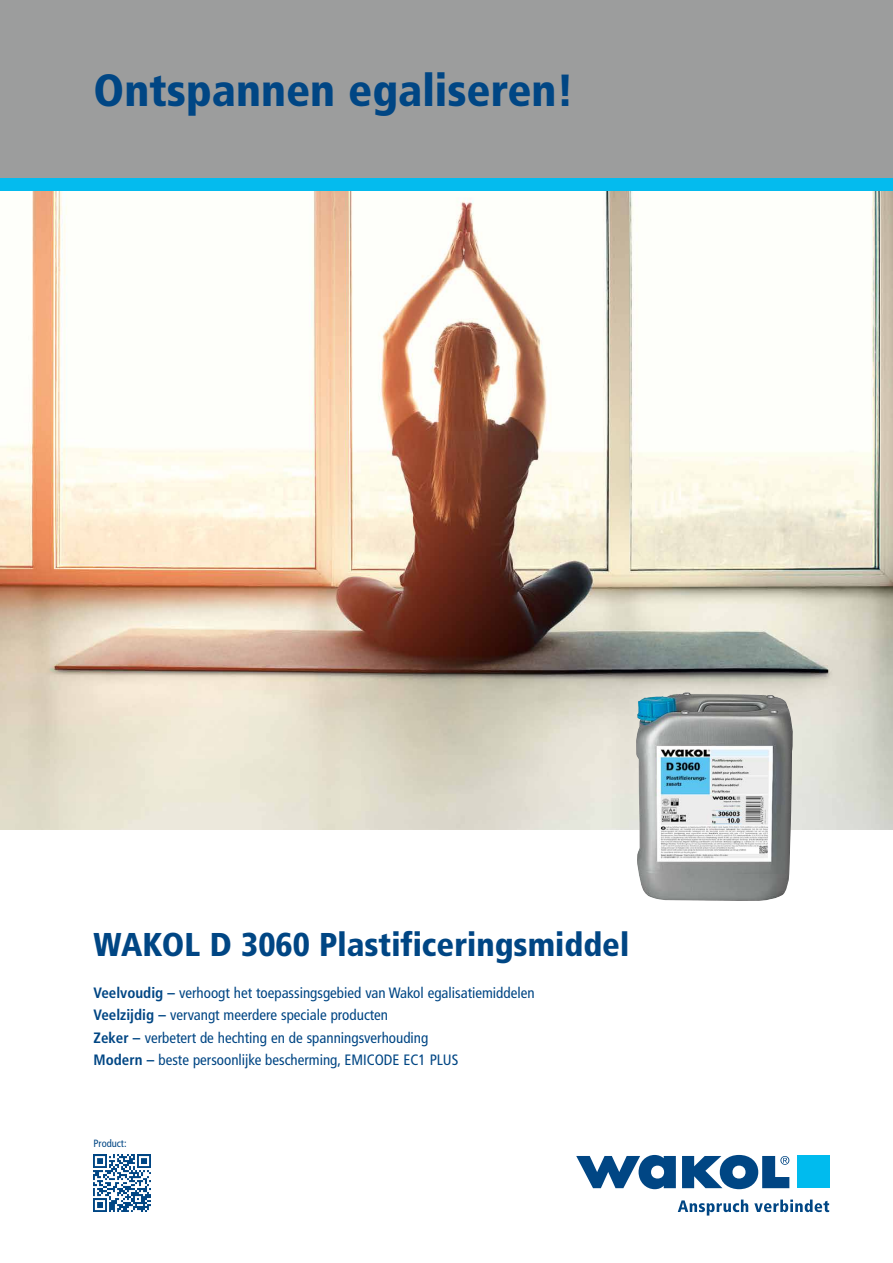
<style>
.page{position:relative;width:893px;height:1263px;background:#fff}
.page>*{position:absolute;margin:0;border:0;box-sizing:border-box;transform-origin:0 0}
.t1{font:900 condensed 45px "Frutiger";color:#004684}
.t2{font:900 condensed 33px "Frutiger";color:#004684}
.t3{font:condensed 15px/22.5px "Frutiger";color:#004684}
.t4{font:condensed 10.5px "Frutiger";color:#004684}
.s1{font-weight:700}
</style>
<div class="page">
<img style="left:0;top:191px;width:893px;height:638px">
<div style="left:0;top:0;width:893px;height:179px;background:#9c9d9d"></div>
<div style="left:0;top:179px;width:893px;height:12px;background:#04bbee"></div>
<svg style="left:678px;top:1199px;width:70px;height:16px"></svg>
<svg style="left:754px;top:1199px;width:75px;height:13px"></svg>
<svg style="left:576px;top:1155px;width:100px;height:34px"></svg>
<svg style="left:682px;top:1155px;width:107px;height:34px"></svg>
<div style="left:797px;top:1156px;width:32px;height:32px;background:#0be"></div>
<img style="left:636px;top:692px;width:157px;height:209px">
<img style="left:94px;top:1155px;width:57px;height:57px">
<h1 class="t1" style="left:94px;top:63px;width:482px">Ontspannen egaliseren!</h1>
<h2 class="t2" style="left:94px;top:925px;width:537px">WAKOL D 3060 Plastificeringsmiddel</h2>
<p class="t3" style="left:94px;top:982px;width:443px"><span class="s1">Veelvoudig –</span> verhoogt het toepassingsgebied van Wakol egalisatiemiddelen <span class="s1">Veelzijdig –</span> vervangt meerdere speciale producten<br><span class="s1">Zeker –</span> verbetert de hechting en de spanningsverhouding<br><span class="s1">Modern –</span> beste persoonlijke bescherming, EMICODE EC1 PLUS</p>
<p class="t4" style="left:94px;top:1137px;width:35px">Product:</p>
</div>
